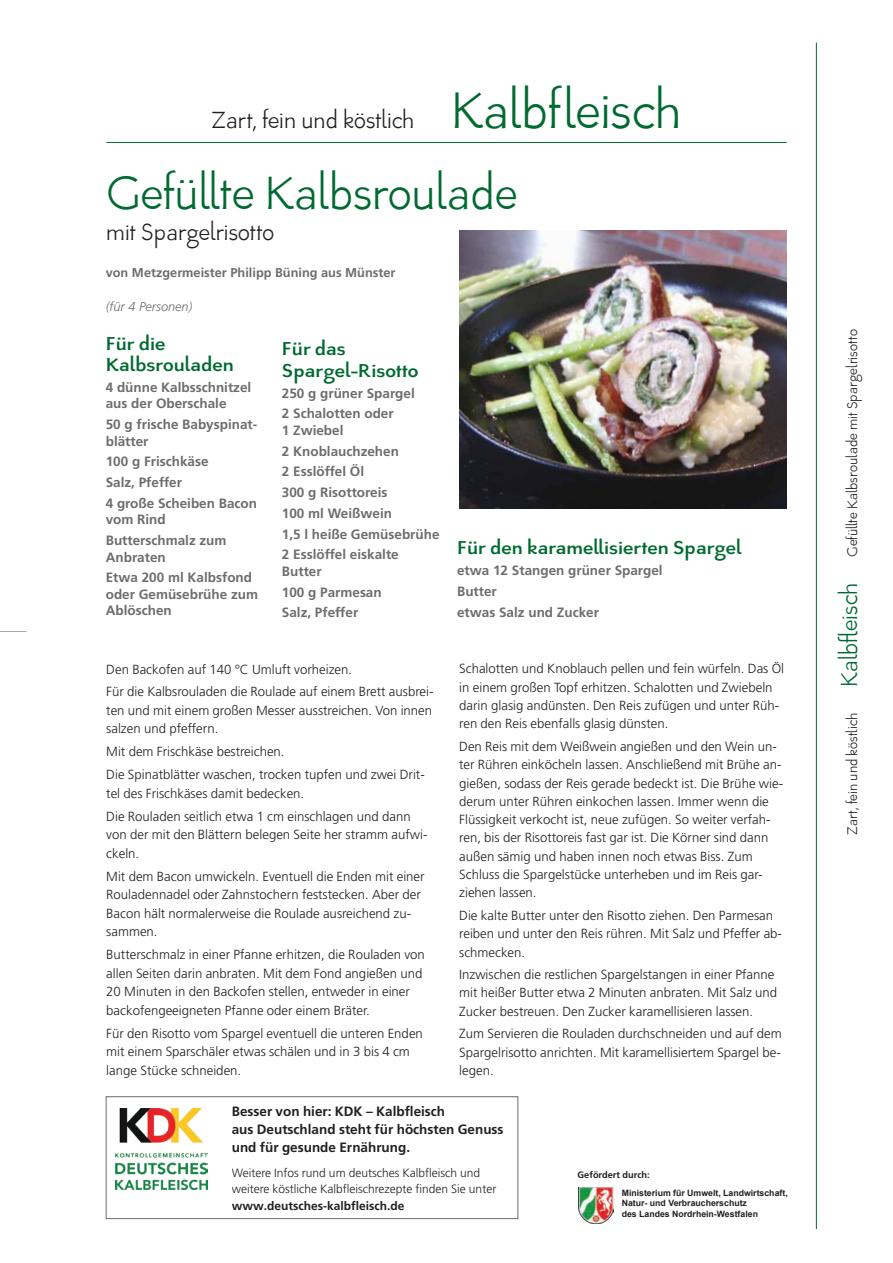
<style>
.page{position:relative;width:893px;height:1263px;background:#fff}
.page>*{position:absolute;margin:0;border:0;box-sizing:border-box;transform-origin:0 0}
.t1{font:300 45px "Ambigue Com";color:#006a31}
.t2{font:300 22.5px "Ambigue Com";color:#231f20}
.t3{font:500 18px/21.6px "Ambigue Com";color:#006a31}
.t4{font:700 13.5px/20.7px "Frutiger LT Pro";color:#6c6d70}
.t5{font:700 13.5px/18px "Frutiger LT Pro";color:#231f20}
.t6{font:300 13.5px "Ambigue Com";color:#231f20}
.t7{font:300 13.2px/18.3px "Frutiger LT Pro";color:#231f20}
.t8{font:700 12.75px "Frutiger LT Pro";color:#6c6d70}
.t9{font:italic 300 12.75px "Frutiger LT Pro";color:#6c6d70}
.t10{font:300 12px/16.5px "Frutiger LT Pro";color:#231f20}
.t11{font:700 12px "Frutiger LT Pro";color:#231f20}
.t12{font:700 9.3px "Frutiger LT Pro";color:#231f20}
.t13{font:700 8.7px/10.5px "Arial";color:#231f20}
.s1{font-size:49.5px;color:#006a31}
.s2{font-size:22.5px;color:#006a31}
</style>
<div class="page">
<img style="left:459px;top:231px;width:328px;height:277px">
<hr style="left:106px;top:142px;width:681px;height:1px;background:#006a31">
<img style="left:579px;top:1188px;width:35px;height:36px">
<hr style="left:816px;top:43px;width:1px;height:1186px;background:#006a31">
<svg style="left:0;top:631px;width:27px;height:1px"></svg>
<div style="left:106px;top:1096px;width:412px;height:123px;border:1px solid #6c6d70"></div>
<img style="left:115px;top:1108px;width:93px;height:82px">
<h2 class="t2" style="left:211px;top:106px;width:472px">Zart, fein und köstlich <span class="s1">Kalbfleisch</span></h2>
<h1 class="t1" style="left:106px;top:165px;width:413px">Gefüllte Kalbsroulade</h1>
<h2 class="t2" style="left:106px;top:218px;width:169px">mit Spargelrisotto</h2>
<p class="t8" style="left:106px;top:266px;width:291px">von Metzgermeister Philipp Büning aus Münster</p>
<p class="t9" style="left:106px;top:299px;width:88px">(für 4 Personen)</p>
<h3 class="t3" style="left:106px;top:333px;width:130px">Für die<br>Kalbsrouladen</h3>
<p class="t4" style="left:106px;top:379px;width:147px;line-height:16.5px">4 dünne Kalbsschnitzel aus der Oberschale</p>
<p class="t4" style="left:106px;top:416px;width:153px;line-height:16.5px">50 g frische Babyspinat&shy;blätter</p>
<p class="t4" style="left:106px;top:451px;width:153px">100 g Frischkäse<br>Salz, Pfeffer<br>4 große Scheiben Bacon</p>
<p class="t4" style="left:106px;top:509px;width:122px">vom Rind<br>Butterschmalz zum</p>
<p class="t4" style="left:106px;top:547px;width:148px">Anbraten<br>Etwa 200 ml Kalbsfond</p>
<p class="t4" style="left:106px;top:586px;width:154px;line-height:16.5px">oder Gemüsebrühe zum<br>Ablöschen</p>
<h3 class="t3" style="left:282px;top:339px;width:138px">Für das<br>Spargel-Risotto</h3>
<p class="t4" style="left:282px;top:383px;width:134px">250 g grüner Spargel<br>2 Schalotten oder</p>
<p class="t4" style="left:282px;top:420px;width:159px">1 Zwiebel<br>2 Knoblauchzehen<br>2 Esslöffel Öl<br>300 g Risottoreis<br>100 ml Weißwein<br>1,5 l heiße Gemüsebrühe<br>2 Esslöffel eiskalte</p>
<p class="t4" style="left:282px;top:561px;width:101px">Butter<br>100 g Parmesan<br>Salz, Pfeffer</p>
<p class="t7" style="left:106px;top:658px;width:329px;line-height:22.8px">Den Backofen auf 140 °C Umluft vorheizen.<br>Für die Kalbsrouladen die Roulade auf einem Brett ausbrei-</p>
<p class="t7" style="left:106px;top:701px;width:327px">ten und mit einem großen Messer ausstreichen. Von innen salzen und pfeffern.</p>
<p class="t7" style="left:106px;top:740px;width:320px;line-height:22.8px">Mit dem Frischkäse bestreichen.<br>Die Spinatblätter waschen, trocken tupfen und zwei Drit-</p>
<p class="t7" style="left:106px;top:782px;width:306px;line-height:22.8px">tel des Frischkäses damit bedecken.<br>Die Rouladen seitlich etwa 1 cm einschlagen und dann</p>
<p class="t7" style="left:106px;top:825px;width:323px">von der mit den Blättern belegen Seite her stramm aufwi&shy;ckeln.</p>
<p class="t7" style="left:106px;top:867px;width:320px">Mit dem Bacon umwickeln. Eventuell die Enden mit einer Rouladennadel oder Zahnstochern feststecken. Aber der Bacon hält normalerweise die Roulade ausreichend zu&shy;sammen.</p>
<p class="t7" style="left:106px;top:945px;width:320px">Butterschmalz in einer Pfanne erhitzen, die Rouladen von allen Seiten darin anbraten. Mit dem Fond angießen und 20 Minuten in den Backofen stellen, entweder in einer backofengeeigneten Pfanne oder einem Bräter.</p>
<p class="t7" style="left:106px;top:1024px;width:318px">Für den Risotto vom Spargel eventuell die unteren Enden mit einem Sparschäler etwas schälen und in 3 bis 4 cm lange Stücke schneiden.</p>
<h3 class="t3" style="left:457px;top:538px;width:286px">Für den karamellisierten Spargel</h3>
<p class="t4" style="left:457px;top:560px;width:207px">etwa 12 Stangen grüner Spargel<br>Butter<br>etwas Salz und Zucker</p>
<p class="t7" style="left:459px;top:660px;width:326px">Schalotten und Knoblauch pellen und fein würfeln. Das Öl in einem großen Topf erhitzen. Schalotten und Zwiebeln darin glasig andünsten. Den Reis zufügen und unter Rüh&shy;ren den Reis ebenfalls glasig dünsten.</p>
<p class="t7" style="left:459px;top:737px;width:325px">Den Reis mit dem Weißwein angießen und den Wein un&shy;ter Rühren einköcheln lassen. Anschließend mit Brühe an&shy;gießen, sodass der Reis gerade bedeckt ist. Die Brühe wie&shy;derum unter Rühren einkochen lassen. Immer wenn die Flüssigkeit verkocht ist, neue zufügen. So weiter verfah&shy;ren, bis der Risottoreis fast gar ist. Die Körner sind dann außen sämig und haben innen noch etwas Biss. Zum Schluss die Spargelstücke unterheben und im Reis gar&shy;ziehen lassen.</p>
<p class="t7" style="left:459px;top:906px;width:324px">Die kalte Butter unter den Risotto ziehen. Den Parmesan reiben und unter den Reis rühren. Mit Salz und Pfeffer ab&shy;schmecken.</p>
<p class="t7" style="left:459px;top:965px;width:319px">Inzwischen die restlichen Spargelstangen in einer Pfanne mit heißer Butter etwa 2 Minuten anbraten. Mit Salz und<br>Zucker bestreuen. Den Zucker karamellisieren lassen.</p>
<p class="t7" style="left:459px;top:1024px;width:324px;text-align:justify">Zum Servieren die Rouladen durchschneiden und auf dem Spargelrisotto anrichten. Mit karamellisiertem Spargel be&shy;legen.</p>
<p class="t5" style="left:232px;top:1102px;width:273px">Besser von hier: KDK – Kalbfleisch<br>aus Deutschland steht für höchsten Genuss und für gesunde Ernährung.</p>
<p class="t10" style="left:232px;top:1164px;width:266px">Weitere Infos rund um deutsches Kalbfleisch und weitere köstliche Kalbfleischrezepte finden Sie unter</p>
<p class="t11" style="left:232px;top:1198px;width:174px">www.deutsches-kalbfleisch.de</p>
<p class="t12" style="left:578px;top:1169px;width:74px">Gefördert durch:</p>
<p class="t13" style="left:622px;top:1187px;width:168px">Ministerium für Umwelt, Landwirtschaft,<br>Natur- und Verbraucherschutz<br>des Landes Nordrhein-Westfalen</p>
<p class="t6" style="left:844px;top:835px;width:507px;rotate:-90deg">Zart, fein und köstlich <span class="s2">Kalbfleisch</span> Gefüllte Kalbsroulade mit Spargelrisotto</p>
</div>
